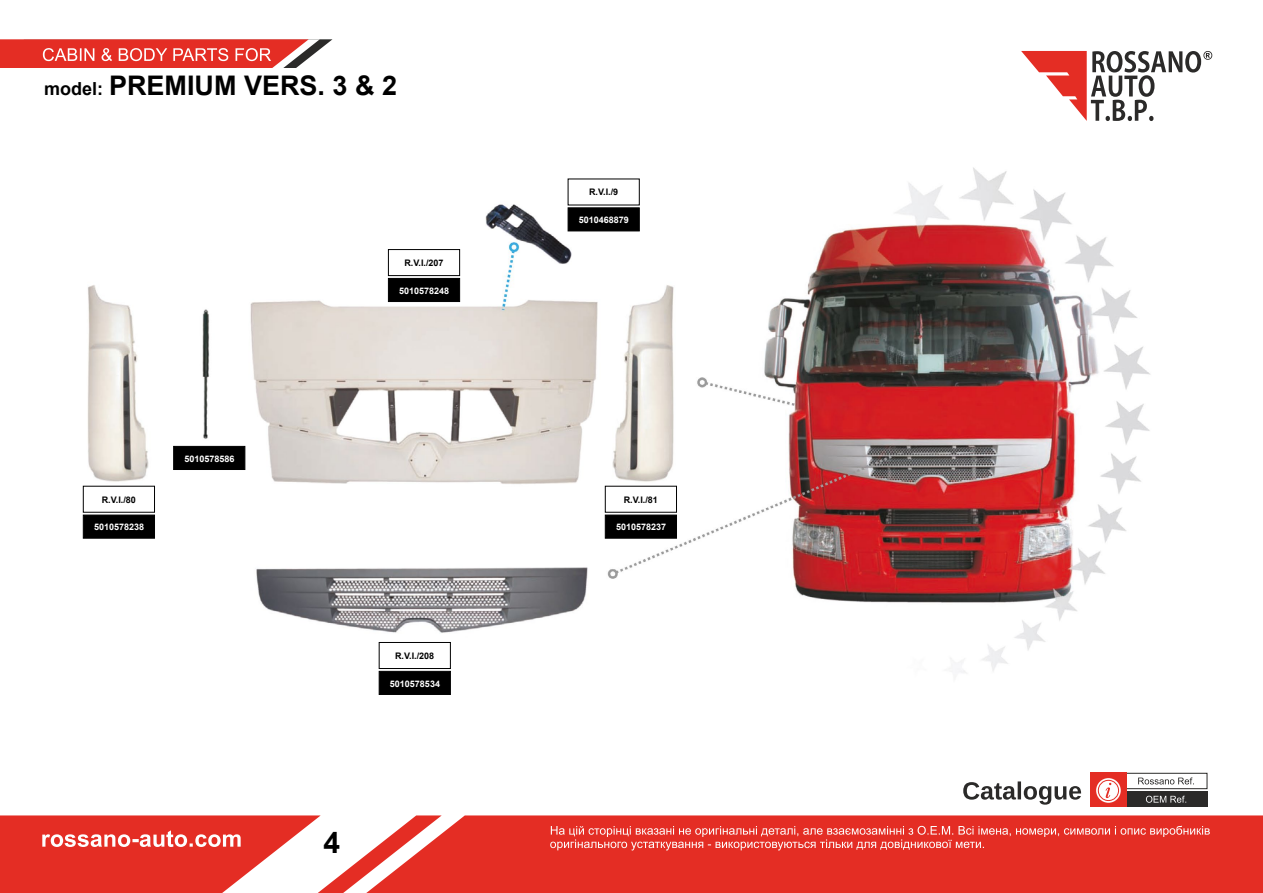
<style>
.page{position:relative;width:1263px;height:893px;background:#fff}
.page>*{position:absolute;margin:0;border:0;box-sizing:border-box;transform-origin:0 0}
.t1{font:700 30px "Arial";color:#000}
.t2{font:700 27px "Arial";color:#000}
.t3{font:700 9px "Arial";color:#fff}
.t4{font:700 9px "Arial";color:#000}
.s1{font-size:18px}
</style>
<div class="page">
<svg style="left:0;top:815px;width:1262px;height:78px;background:#e7463f"></svg>
<svg style="left:963px;top:781px;width:118px;height:24px"></svg>
<svg style="left:1021px;top:51px;width:191px;height:70px"></svg>
<svg style="left:0;top:39px;width:332px;height:29px;background:#e1544d"></svg>
<svg style="left:42px;top:830px;width:199px;height:17px"></svg>
<svg style="left:550px;top:826px;width:660px;height:24px;background:#e84e46"></svg>
<svg style="left:1138px;top:777px;width:56px;height:7px"></svg>
<div style="left:1125px;top:773px;width:82px;height:16px;border:1px solid #2b2a29"></div>
<div style="left:1125px;top:791px;width:82px;height:16px;background:#2b2a29"></div>
<svg style="left:1146px;top:796px;width:40px;height:7px"></svg>
<div style="left:1090px;top:773px;width:36px;height:34px;background:#e42d24"></div>
<svg style="left:1096px;top:778px;width:25px;height:25px"></svg>
<div style="left:1098px;top:780px;width:20px;height:20px;background:#fefefe;border-radius:50%"></div>
<div style="left:1098px;top:780px;width:21px;height:21px;border:1px solid #e42d24;border-radius:50%"></div>
<svg style="left:1105px;top:783px;width:6px;height:15px"></svg>
<svg style="left:1262px;top:815px;width:1px;height:78px"></svg>
<img style="left:82px;top:167px;width:1069px;height:525px">
<div style="left:83px;top:515px;width:72px;height:24px;background:#000;border:1px solid #000"></div>
<div style="left:83px;top:486px;width:72px;height:27px;background:#fff"></div>
<div style="left:568px;top:207px;width:72px;height:24px;background:#000;border:1px solid #000"></div>
<div style="left:568px;top:179px;width:72px;height:26px;background:#fff"></div>
<div style="left:173px;top:446px;width:72px;height:24px;background:#000;border:1px solid #000"></div>
<div style="left:388px;top:278px;width:72px;height:24px;background:#000"></div>
<div style="left:388px;top:249px;width:72px;height:27px;background:#fff;border:1px solid #000"></div>
<div style="left:605px;top:515px;width:72px;height:24px;background:#000;border:1px solid #000"></div>
<div style="left:605px;top:486px;width:72px;height:27px;background:#fff"></div>
<div style="left:379px;top:671px;width:72px;height:24px;background:#000;border:1px solid #000"></div>
<div style="left:379px;top:642px;width:72px;height:27px;background:#fff;border:1px solid #000"></div>
<h2 class="t2" style="left:44px;top:67px;width:354px"><span class="s1">model:</span> PREMIUM VERS. 3 &amp; 2</h2>
<p class="t4" style="left:404px;top:257px;width:41px">R.V.I./207</p>
<p class="t4" style="left:102px;top:493px;width:36px">R.V.I./80</p>
<p class="t3" style="left:94px;top:521px;width:52px">5010578238</p>
<p class="t3" style="left:184px;top:452px;width:52px">5010578586</p>
<p class="t3" style="left:399px;top:284px;width:52px">5010578248</p>
<p class="t4" style="left:395px;top:650px;width:41px">R.V.I./208</p>
<p class="t3" style="left:390px;top:677px;width:52px">5010578534</p>
<h1 class="t1" style="left:323px;top:823px;width:18px">4</h1>
<p class="t4" style="left:589px;top:186px;width:31px">R.V.I./9</p>
<p class="t3" style="left:579px;top:214px;width:52px">5010468879</p>
<p class="t4" style="left:624px;top:493px;width:36px">R.V.I./81</p>
<p class="t3" style="left:616px;top:521px;width:52px">5010578237</p>
</div>
